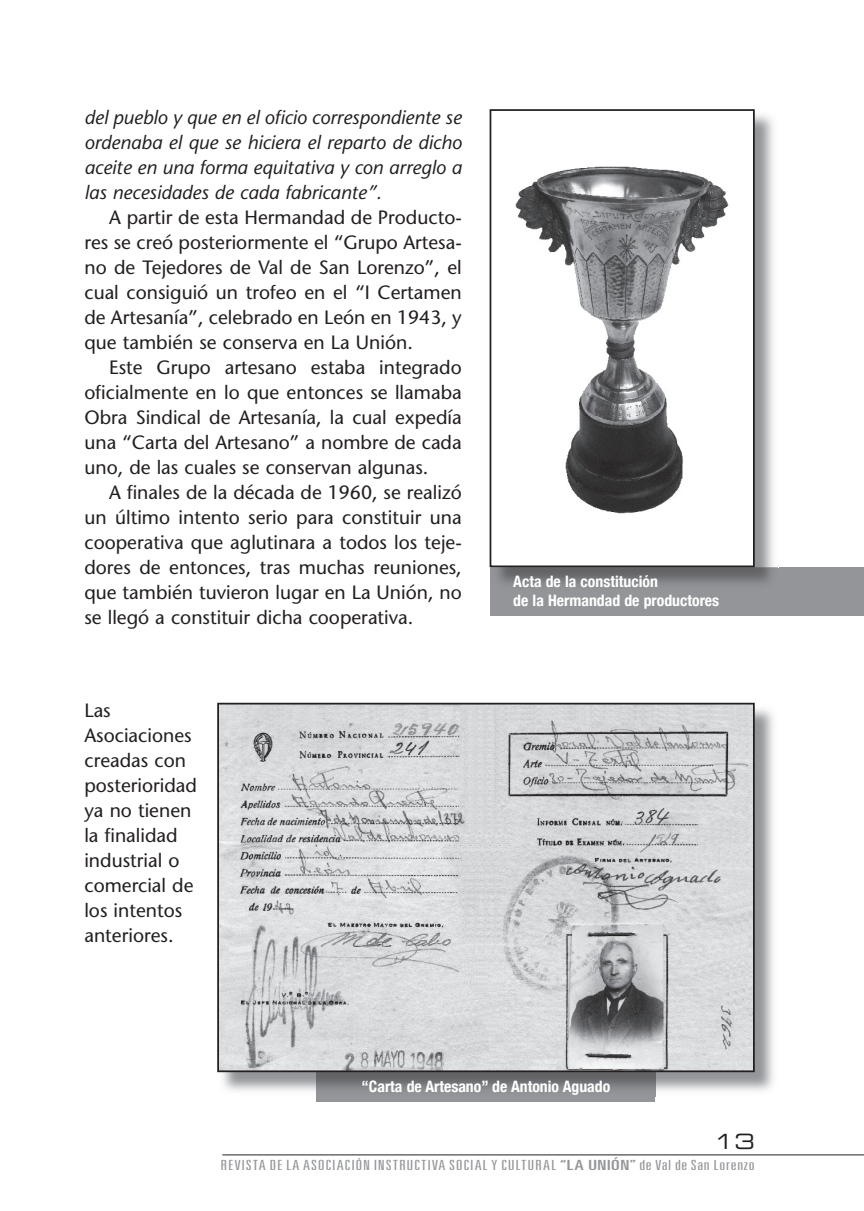
<style>
.page{position:relative;width:864px;height:1211px;background:#fff}
.page>*{position:absolute;margin:0;border:0;box-sizing:border-box;transform-origin:0 0}
.t1{font:21px "Eurostile Extended Two";color:#231f20}
.t2{font:19.25px/25px "Stone Sans";color:#231f20;text-align:justify}
.t3{font:italic 19.25px/25px "Stone Sans";color:#231f20;text-align:justify}
.t4{font:700 condensed 15.75px/18.9px "Helvetica Neue";color:#fff}
.t5{font:300 ultra-condensed 14px "Univers";letter-spacing:.035em;color:#939598;scale:1.5 1}
.s1{font-weight:400}
</style>
<div class="page">
<hr style="left:222px;top:1154px;width:641px;height:1px;background:#231f20">
<div style="left:490px;top:567px;width:373px;height:48px;background:#939598"></div>
<img style="left:490px;top:110px;width:287px;height:473px">
<div style="left:490px;top:110px;width:263px;height:456px;background:#fff"></div>
<img style="left:515px;top:166px;width:214px;height:348px">
<div style="left:489px;top:109px;width:265px;height:458px;border:2px solid #231f20"></div>
<div style="left:316px;top:1072px;width:339px;height:29px;background:#939598"></div>
<img style="left:218px;top:703px;width:556px;height:393px">
<img style="left:316px;top:1072px;width:339px;height:24px">
<img style="left:220px;top:705px;width:531px;height:364px">
<div style="left:217px;top:702px;width:537px;height:370px;border:2px solid #231f20"></div>
<p class="t3" style="left:84px;top:104px;width:379px">del pueblo y que en el oficio correspondiente se ordenaba el que se hiciera el reparto de dicho aceite en una forma equitativa y con arreglo a las necesidades de cada fabricante”.</p>
<p class="t2" style="left:84px;top:204px;width:379px;text-indent:25px">A partir de esta Hermandad de Producto&shy;res se creó posteriormente el “Grupo Artesa&shy;no de Tejedores de Val de San Lorenzo”, el cual consiguió un trofeo en el “I Certamen de Artesanía”, celebrado en León en 1943, y que también se conserva en La Unión.</p>
<p class="t2" style="left:84px;top:355px;width:379px;text-indent:25px">Este Grupo artesano estaba integrado oficialmente en lo que entonces se llamaba Obra Sindical de Artesanía, la cual expedía una “Carta del Artesano” a nombre de cada uno, de las cuales se conservan algunas.</p>
<p class="t2" style="left:84px;top:480px;width:379px;text-indent:25px">A finales de la década de 1960, se realizó un último intento serio para constituir una cooperativa que aglutinara a todos los teje&shy;dores de entonces, tras muchas reuniones, que también tuvieron lugar en La Unión, no se llegó a constituir dicha cooperativa.</p>
<p class="t2" style="left:84px;top:697px;width:114px;text-align:left">Las<br>Asociaciones creadas con posterioridad ya no tienen la finalidad industrial o comercial de los intentos anteriores.</p>
<p class="t4" style="left:513px;top:572px;width:207px">Acta de la constitución<br>de la Hermandad de productores</p>
<p class="t4" style="left:361px;top:1076px;width:250px">“Carta de Artesano” de Antonio Aguado</p>
<p class="t1" style="left:714px;top:1127px;width:42px">13</p>
<p class="t5" style="left:220px;top:1158px;width:357px">REVISTA DE LA ASOCIACIÓN INSTRUCTIVA SOCIAL Y CULTURAL <span class="s1">“LA UNIÓN”</span> de Val de San Lorenzo</p>
</div>
